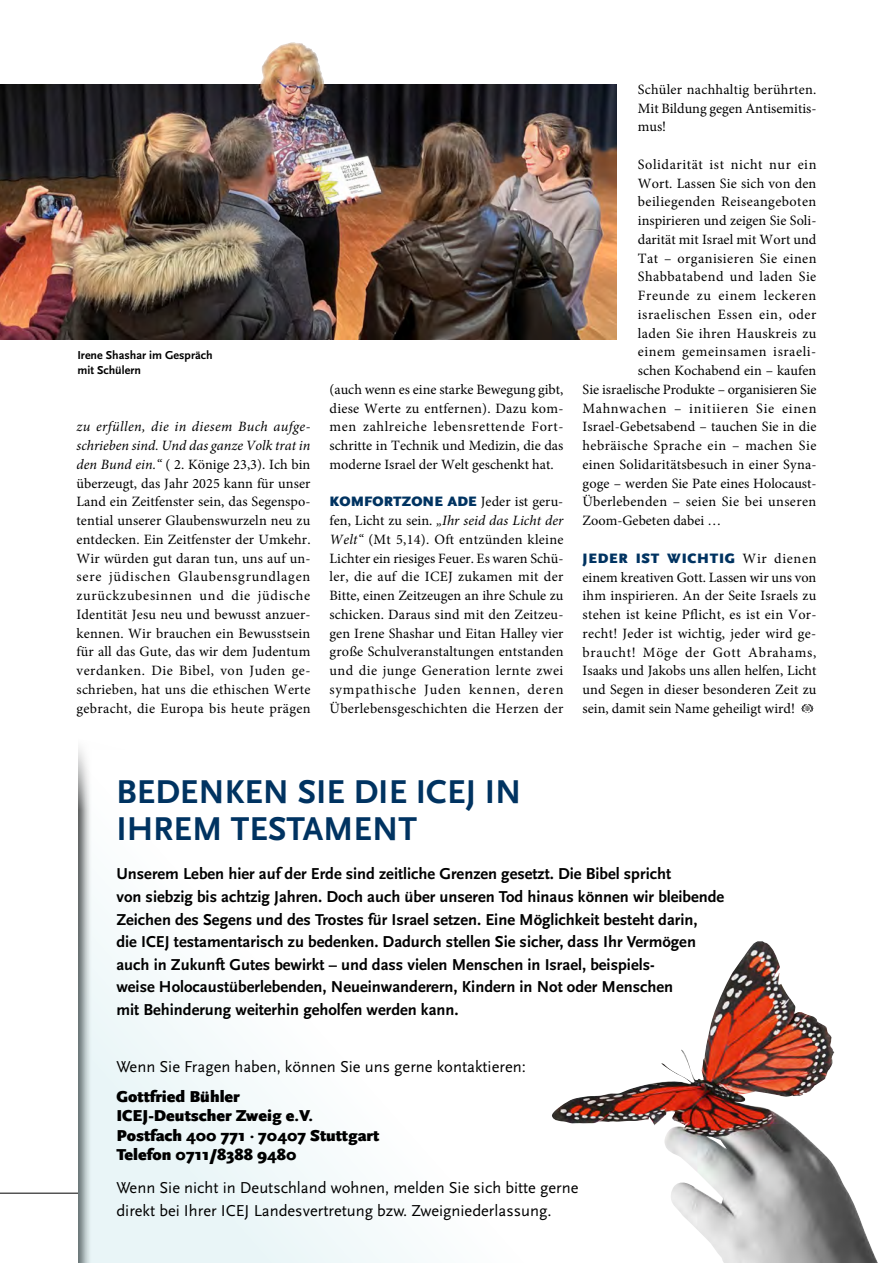
<style>
.page{position:relative;width:893px;height:1263px;background:#fff}
.page>*{position:absolute;margin:0;border:0;box-sizing:border-box;transform-origin:0 0}
.t1{font:700 34.5px/37.5px "Scala Sans";color:#003361}
.t2{font:700 16.5px/22.5px "Scala Sans";color:#000}
.t3{font:16.5px/22.5px "Scala Sans";color:#000}
.t4{font:900 16.5px/19.5px "Scala Sans";color:#000}
.t5{font:14.25px/18.8px "Minion Pro";letter-spacing:.015em;color:#000;text-align:justify}
.t6{font:14.25px "Minion Pro";letter-spacing:.04em;color:#000}
.t7{font:14.25px "Minion Pro";letter-spacing:-.01em;color:#000}
.t8{font:14.25px "Minion Pro";letter-spacing:.05em;color:#000}
.t9{font:900 14.25px "Scala Sans";letter-spacing:.005em;color:#003361}
.t10{font:900 14.25px "Scala Sans";letter-spacing:.05em;color:#003361}
.t11{font:14.25px "Minion Pro";letter-spacing:.035em;color:#000}
.t12{font:14.25px "Minion Pro";letter-spacing:.045em;color:#000}
.t13{font:700 12px/15px "Scala Sans";color:#000}
.s1{font-style:italic}
.s2{font-family:"Minion Pro";font-weight:400;color:#000}
</style>
<div class="page">
<hr style="left:0;top:1193px;width:816px;height:1px;background:#000">
<svg style="left:801px;top:704px;width:12px;height:9px"></svg>
<div style="left:78px;top:758px;width:577px;height:505px;background:linear-gradient(to bottom,#fff,#f0f7f9)"></div>
<img style="left:550px;top:941px;width:328px;height:322px">
<img style="left:0;top:85px;width:617px;height:254px">
<img style="left:259px;top:42px;width:67px;height:59px">
<p class="t13" style="left:77px;top:348px;width:137px">Irene Shashar im Gespräch mit Schülern</p>
<p class="t5" style="left:77px;top:417px;width:236px"><span class="s1">zu erfüllen, die in diesem Buch aufge&shy;schrieben sind. Und das ganze Volk trat in den Bund ein.“</span> ( 2. Könige 23,3). Ich bin überzeugt, das Jahr 2025 kann für unser Land ein Zeitfenster sein, das Segenspo&shy;tential unserer Glaubenswurzeln neu zu entdecken. Ein Zeitfenster der Umkehr.<br>Wir würden gut daran tun, uns auf un&shy;sere jüdischen Glaubensgrundlagen zurückzubesinnen und die jüdische Identität Jesu neu und bewusst anzuer&shy;kennen. Wir brauchen ein Bewusstsein für all das Gute, das wir dem Judentum verdanken. Die Bibel, von Juden ge&shy;schrieben, hat uns die ethischen Werte gebracht, die Europa bis heute prägen</p>
<p class="t5" style="left:330px;top:380px;width:235px">(auch wenn es eine starke Bewegung gibt, diese Werte zu entfernen). Dazu kom&shy;men zahlreiche lebensrettende Fort&shy;schritte in Technik und Medizin, die das moderne Israel der Welt geschenkt hat.</p>
<p class="t9" style="left:330px;top:494px;width:235px">KOMFORTZONE ADE <span class="s2">Jeder ist geru-</span></p>
<p class="t5" style="left:330px;top:511px;width:236px">fen, Licht zu sein. <span class="s1">„Ihr seid das Licht der Welt“</span> (Mt 5,14). Oft entzünden kleine Lichter ein riesiges Feuer. Es waren Schü&shy;ler, die auf die ICEJ zukamen mit der Bitte, einen Zeitzeugen an ihre Schule zu schicken. Daraus sind mit den Zeitzeu&shy;gen Irene Shashar und Eitan Halley vier große Schulveranstaltungen entstanden und die junge Generation lernte zwei sympathische Juden kennen, deren Überlebensgeschichten die Herzen der</p>
<p class="t5" style="left:638px;top:80px;width:180px">Schüler nachhaltig berührten.<br>Mit Bildung gegen Antisemitis&shy;mus!</p>
<p class="t6" style="left:638px;top:155px;width:180px">Solidarität ist nicht nur ein</p>
<p class="t5" style="left:638px;top:174px;width:180px">Wort. Lassen Sie sich von den</p>
<p class="t5" style="left:638px;top:193px;width:180px">beiliegenden Reiseangeboten</p>
<p class="t5" style="left:638px;top:211px;width:180px">inspirieren und zeigen Sie Soli-</p>
<p class="t5" style="left:638px;top:230px;width:180px">darität mit Israel mit Wort und</p>
<p class="t5" style="left:638px;top:249px;width:180px">Tat – organisieren Sie einen</p>
<p class="t11" style="left:638px;top:267px;width:180px">Shabbatabend und laden Sie</p>
<p class="t12" style="left:638px;top:286px;width:180px">Freunde zu einem leckeren</p>
<p class="t6" style="left:638px;top:305px;width:180px">israelischen Essen ein, oder</p>
<p class="t5" style="left:638px;top:324px;width:180px">laden Sie ihren Hauskreis zu</p>
<p class="t6" style="left:638px;top:342px;width:180px">einem gemeinsamen israeli-</p>
<p class="t5" style="left:638px;top:361px;width:180px">schen Kochabend ein – kaufen</p>
<p class="t7" style="left:583px;top:380px;width:235px">Sie israelische Produkte – organisieren Sie</p>
<p class="t8" style="left:583px;top:399px;width:235px">Mahnwachen – initiieren Sie einen</p>
<p class="t5" style="left:583px;top:418px;width:235px">Israel-Gebetsabend – tauchen Sie in die</p>
<p class="t5" style="left:583px;top:436px;width:235px">hebräische Sprache ein – machen Sie</p>
<p class="t5" style="left:583px;top:455px;width:235px">einen Solidaritätsbesuch in einer Syna-</p>
<p class="t5" style="left:583px;top:474px;width:235px">goge – werden Sie Pate eines Holocaust-</p>
<p class="t5" style="left:583px;top:493px;width:235px">Überlebenden – seien Sie bei unseren</p>
<p class="t5" style="left:583px;top:511px;width:140px">Zoom-Gebeten dabei …</p>
<p class="t10" style="left:583px;top:550px;width:235px">JEDER IST WICHTIG <span class="s2">Wir dienen</span></p>
<p class="t5" style="left:583px;top:568px;width:235px">einem kreativen Gott. Lassen wir uns von ihm inspirieren. An der Seite Israels zu stehen ist keine Pflicht, es ist ein Vor&shy;recht! Jeder ist wichtig, jeder wird ge&shy;braucht! Möge der Gott Abrahams, Isaaks und Jakobs uns allen helfen, Licht und Segen in dieser besonderen Zeit zu sein, damit sein Name geheiligt wird!</p>
<h1 class="t1" style="left:116px;top:774px;width:406px">BEDENKEN SIE DIE ICEJ IN<br>IHREM TESTAMENT</h1>
<p class="t2" style="left:116px;top:863px;width:609px">Unserem Leben hier auf der Erde sind zeitliche Grenzen gesetzt. Die Bibel spricht<br>von siebzig bis achtzig Jahren. Doch auch über unseren Tod hinaus können wir bleibende Zeichen des Segens und des Trostes für Israel setzen. Eine Möglichkeit besteht darin,<br>die ICEJ testamentarisch zu bedenken. Dadurch stellen Sie sicher, dass Ihr Vermögen auch in Zukunft Gutes bewirkt – und dass vielen Menschen in Israel, beispiels-<br>weise Holocaustüberlebenden, Neueinwanderern, Kindern in Not oder Menschen<br>mit Behinderung weiterhin geholfen werden kann.</p>
<p class="t3" style="left:116px;top:1055px;width:411px">Wenn Sie Fragen haben, können Sie uns gerne kontaktieren:</p>
<p class="t4" style="left:116px;top:1087px;width:264px">Gottfried Bühler<br>ICEJ-Deutscher Zweig e.V.<br>Postfach 400 771 . 70407 Stuttgart<br>Telefon 0711/8388 9480</p>
<p class="t3" style="left:116px;top:1177px;width:464px">Wenn Sie nicht in Deutschland wohnen, melden Sie sich bitte gerne direkt bei Ihrer ICEJ Landesvertretung bzw. Zweigniederlassung.</p>
</div>
